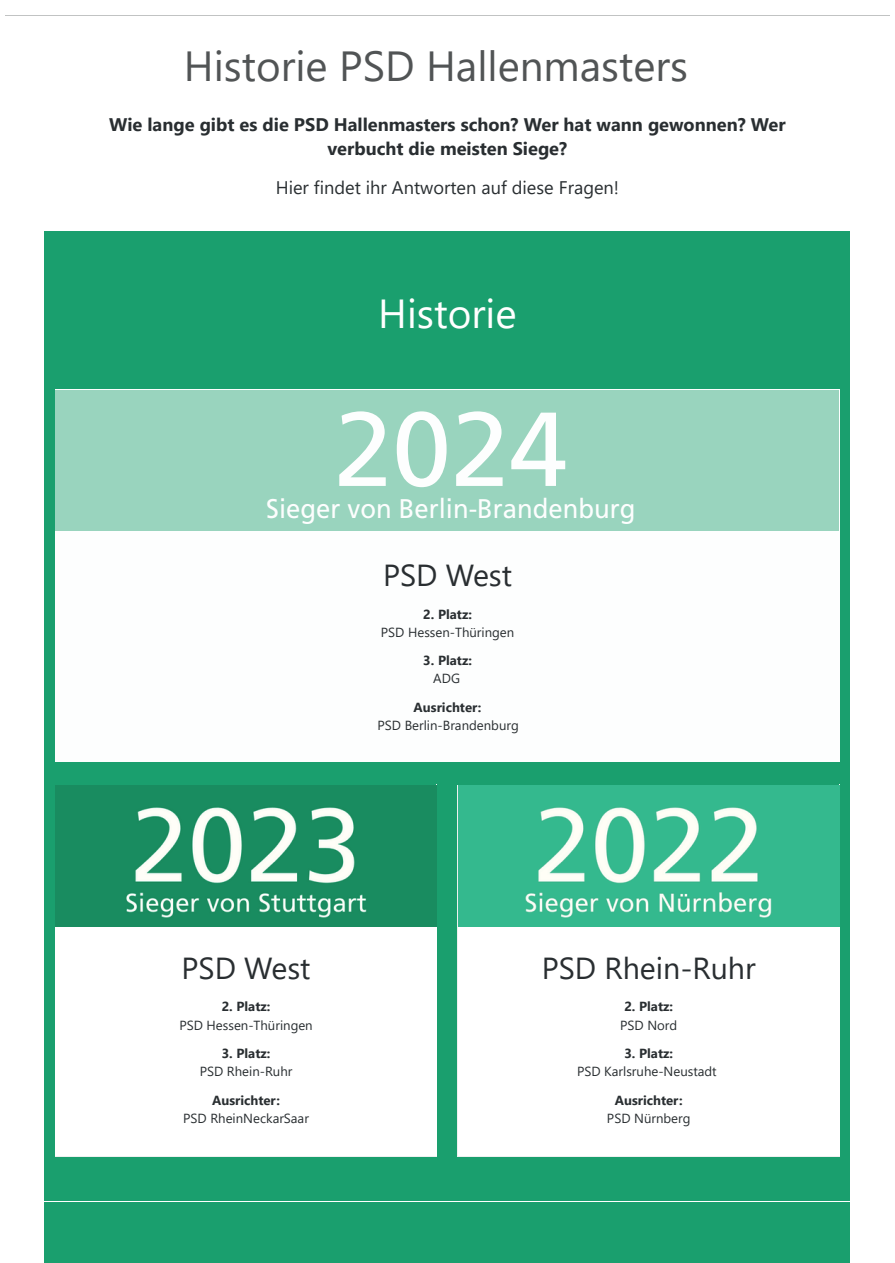
<style>
.page{position:relative;width:895px;height:1263px;background:#fff}
.page>*{position:absolute;margin:0;border:0;box-sizing:border-box;transform-origin:0 0}
.t1{font:105px "Frutiger LT Pro";color:#fdfefe}
.t2{font:42px "Segoe UI";color:#515455}
.t3{font:40.5px "Segoe UI";color:#fff}
.t4{font:30.3px "Segoe UI";color:#292e31}
.t5{font:27px "Frutiger LT Pro";color:#fdfefe;scale:.95 1}
.t6{font:700 18.15px/24.3px "Segoe UI";color:#292e31;text-align:center}
.t7{font:18.15px "Segoe UI";color:#292e31}
.t8{font:13.2px "Segoe UI";color:#292e31}
.t9{font:700 13.2px "Segoe UI";color:#292e31}
</style>
<div class="page">
<hr style="left:5px;top:15px;width:884px;height:1px;background:#c1c3c3">
<div style="left:45px;top:232px;width:804px;height:1031px;background:#1a9f6e"></div>
<hr style="left:436px;top:785px;width:1px;height:371px;background:#eef0ef">
<hr style="left:56px;top:1156px;width:381px;height:1px;background:#eef0ef">
<hr style="left:55px;top:785px;width:1px;height:371px;background:#eef0ef">
<div style="left:56px;top:785px;width:380px;height:371px;background:#fff"></div>
<img style="left:56px;top:785px;width:380px;height:141px">
<hr style="left:458px;top:1156px;width:381px;height:1px;background:#eef0ef">
<hr style="left:457px;top:785px;width:1px;height:371px;background:#eef0ef">
<div style="left:458px;top:785px;width:381px;height:371px;background:#fff"></div>
<img style="left:458px;top:785px;width:381px;height:141px">
<hr style="left:0;top:1202px;width:893px;height:1px;background:#fff">
<div style="left:55px;top:389px;width:784px;height:372px;background:#fdfefe"></div>
<div style="left:56px;top:390px;width:782px;height:140px;background:#99d4be"></div>
<h2 class="t2" style="left:184px;top:26px;width:505px">Historie PSD Hallenmasters</h2>
<h3 class="t6" style="left:109px;top:110px;width:678px">Wie lange gibt es die PSD Hallenmasters schon? Wer hat wann gewonnen? Wer verbucht die meisten Siege?</h3>
<h3 class="t7" style="left:275px;top:171px;width:345px">Hier findet ihr Antworten auf diese Fragen!</h3>
<h3 class="t3" style="left:378px;top:275px;width:140px">Historie</h3>
<h1 class="t1" style="left:334px;top:388px;width:235px">2024</h1>
<h3 class="t5" style="left:266px;top:493px;width:390px">Sieger von Berlin-Brandenburg</h3>
<h3 class="t4" style="left:383px;top:546px;width:131px">PSD West</h3>
<p class="t9" style="left:423px;top:601px;width:50px">2. Platz:</p>
<p class="t8" style="left:381px;top:620px;width:135px">PSD Hessen-Thüringen</p>
<p class="t9" style="left:423px;top:648px;width:50px">3. Platz:</p>
<p class="t8" style="left:433px;top:666px;width:28px">ADG</p>
<p class="t9" style="left:413px;top:695px;width:69px">Ausrichter:</p>
<p class="t8" style="left:377px;top:713px;width:143px">PSD Berlin-Brandenburg</p>
<h3 class="t4" style="left:181px;top:939px;width:131px">PSD West</h3>
<p class="t9" style="left:222px;top:994px;width:50px">2. Platz:</p>
<p class="t8" style="left:179px;top:1012px;width:135px">PSD Hessen-Thüringen</p>
<p class="t9" style="left:222px;top:1041px;width:50px">3. Platz:</p>
<p class="t8" style="left:200px;top:1059px;width:94px">PSD Rhein-Ruhr</p>
<p class="t9" style="left:212px;top:1087px;width:69px">Ausrichter:</p>
<p class="t8" style="left:183px;top:1106px;width:127px">PSD RheinNeckarSaar</p>
<h3 class="t4" style="left:541px;top:939px;width:215px">PSD Rhein-Ruhr</h3>
<p class="t9" style="left:624px;top:994px;width:50px">2. Platz:</p>
<p class="t8" style="left:620px;top:1012px;width:59px">PSD Nord</p>
<p class="t9" style="left:624px;top:1041px;width:50px">3. Platz:</p>
<p class="t8" style="left:577px;top:1059px;width:141px">PSD Karlsruhe-Neustadt</p>
<p class="t9" style="left:614px;top:1087px;width:69px">Ausrichter:</p>
<p class="t8" style="left:606px;top:1106px;width:85px">PSD Nürnberg</p>
</div>
